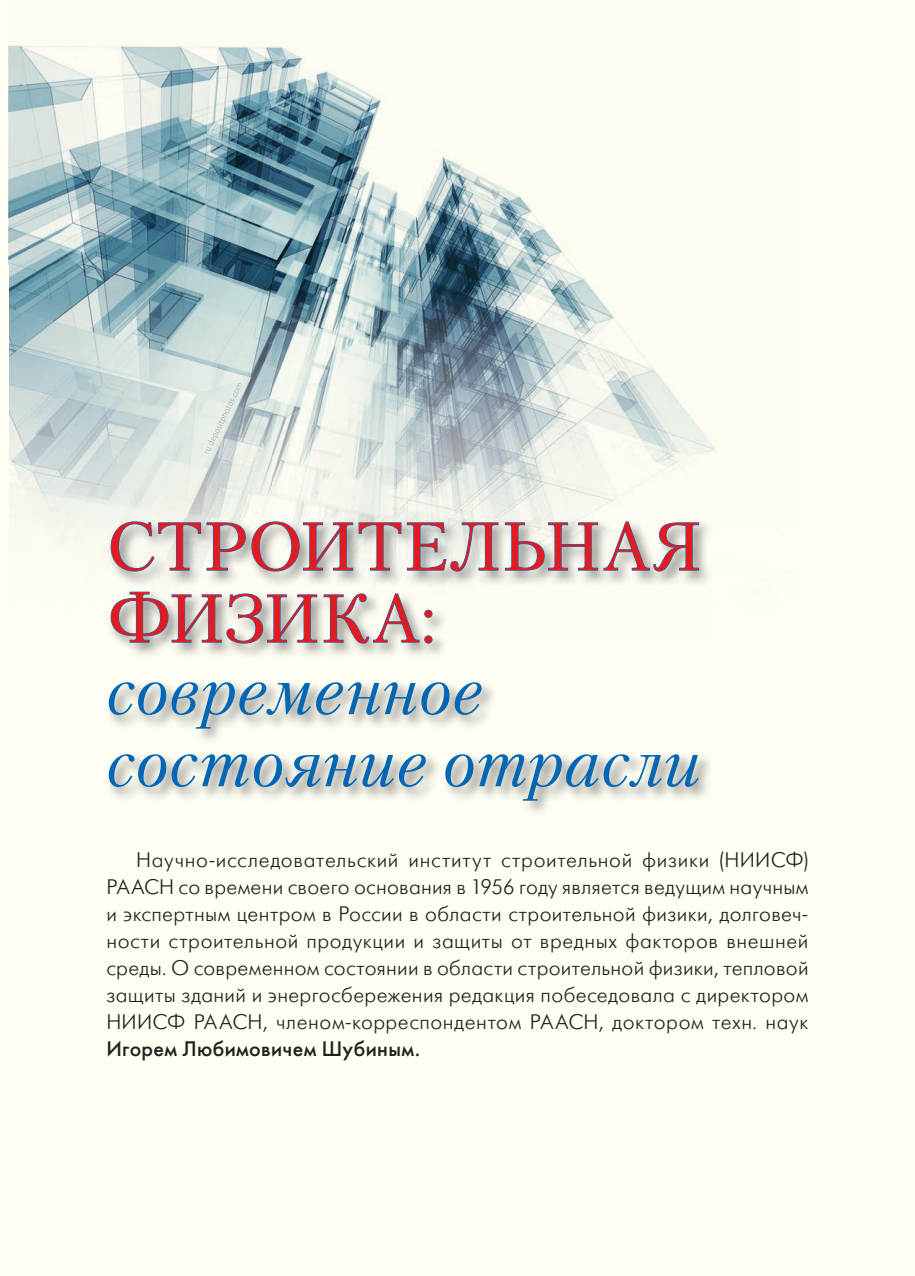
<style>
.page{position:relative;width:915px;height:1276px;background:#fff}
.page>*{position:absolute;margin:0;border:0;box-sizing:border-box;transform-origin:0 0}
.t1{font:italic 67.5px/72px "Petersburg C";letter-spacing:.015em;color:#0166b3}
.t2{font:67.5px/72px "Petersburg C";letter-spacing:-.01em;color:#e21a21}
.t3{font:300 21px/27px "Futura Futuris";letter-spacing:.025em;color:#231f20;text-align:justify}
.t4{font:21px "Futura Futuris";letter-spacing:.015em;color:#231f20}
</style>
<div class="page">
<div style="left:0;top:0;width:914px;height:1276px;background:#fffef2"></div>
<img style="left:9px;top:45px;width:563px;height:219px">
<img style="left:9px;top:264px;width:263px;height:265px">
<img style="left:272px;top:264px;width:264px;height:255px">
<img style="left:536px;top:264px;width:180px;height:255px">
<img style="left:203px;top:381px;width:41px;height:74px">
<img style="left:106px;top:519px;width:603px;height:294px">
<svg style="left:110px;top:521px;width:388px;height:51px"></svg>
<svg style="left:504px;top:521px;width:195px;height:51px"></svg>
<svg style="left:110px;top:591px;width:207px;height:53px"></svg>
<svg style="left:323px;top:593px;width:109px;height:51px"></svg>
<h1 class="t2" style="left:106px;top:510px;width:597px">СТРОИТЕЛЬНАЯ<br>ФИЗИКА:</h1>
<h1 class="t1" style="left:106px;top:654px;width:595px">современное состояние отрасли</h1>
<p class="t3" style="left:106px;top:847px;width:703px;text-indent:30px">Научно-исследовательский институт строительной физики (НИИСФ)<br>РААСН со времени своего основания в 1956 году является ведущим научным и экспертным центром в России в области строительной физики, долговеч&shy;ности строительной продукции и защиты от вредных факторов внешней среды. О современном состоянии в области строительной физики, тепловой защиты зданий и энергосбережения редакция побеседовала с директором НИИСФ РААСН, членом-корреспондентом РААСН, доктором техн. наук</p>
<p class="t4" style="left:106px;top:1036px;width:315px">Игорем Любимовичем Шубиным.</p>
</div>
